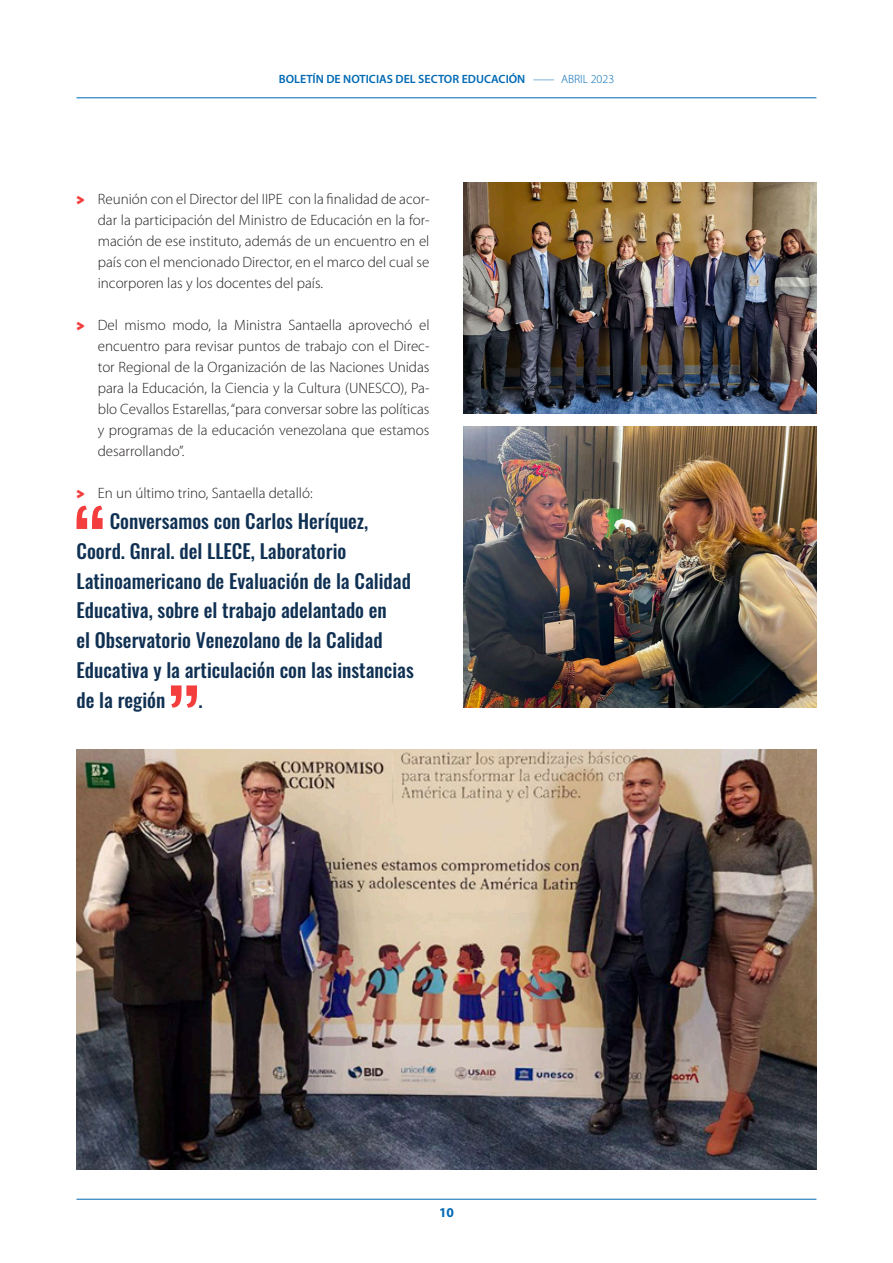
<style>
.page{position:relative;width:893px;height:1263px;background:#fff}
.page>*{position:absolute;margin:0;border:0;box-sizing:border-box;transform-origin:0 0}
.t1{font:500 19.5px/29.8px "Oswald";color:#103153}
.cuerpo_de_texto_gene{font:300 15px/21px "Myriad Pro";color:#231f20;text-align:justify}
.t2{font:700 13.5px "Myriad Pro";color:#0069b4}
.t3{font:600 12px "Myriad Pro";color:#0069b4}
.s1{font-weight:300}
.s2{font-family:"Lexend";font-weight:400;color:#f43d3d}
</style>
<div class="page">
<hr style="left:77px;top:97px;width:739px;height:1px;background:#0069b4">
<hr style="left:77px;top:1199px;width:739px;height:1px;background:#0069b4">
<img style="left:463px;top:426px;width:353px;height:282px">
<img style="left:463px;top:183px;width:353px;height:231px">
<svg style="left:77px;top:506px;width:26px;height:23px"></svg>
<svg style="left:171px;top:685px;width:26px;height:23px"></svg>
<img style="left:77px;top:750px;width:739px;height:420px">
<p class="t3" style="left:279px;top:71px;width:337px">BOLETÍN DE NOTICIAS DEL SECTOR EDUCACIÓN <span class="s1">–––– ABRIL 2023</span></p>
<p class="cuerpo_de_texto_gene" style="left:98px;top:188px;width:333px;text-indent:-21px"><span class="s2">&gt;</span> Reunión con el Director del IIPE con la finalidad de acor&shy;dar la participación del Ministro de Educación en la for&shy;mación de ese instituto, además de un encuentro en el país con el mencionado Director, en el marco del cual se incorporen las y los docentes del país.</p>
<p class="cuerpo_de_texto_gene" style="left:98px;top:314px;width:333px;text-indent:-21px"><span class="s2">&gt;</span> Del mismo modo, la Ministra Santaella aprovechó el encuentro para revisar puntos de trabajo con el Direc&shy;tor Regional de la Organización de las Naciones Unidas para la Educación, la Ciencia y la Cultura (UNESCO), Pa&shy;blo Cevallos Estarellas, “para conversar sobre las políticas y programas de la educación venezolana que estamos desarrollando”.</p>
<p class="cuerpo_de_texto_gene" style="left:77px;top:482px;width:238px"><span class="s2">&gt;</span> En un último trino, Santaella detalló:</p>
<p class="t1" style="left:110px;top:507px;width:260px">Conversamos con Carlos Heríquez,</p>
<p class="t1" style="left:77px;top:537px;width:339px">Coord. Gnral. del LLECE, Laboratorio Latinoamericano de Evaluación de la Calidad Educativa, sobre el trabajo adelantado en<br>el Observatorio Venezolano de la Calidad Educativa y la articulación con las instancias de la región</p>
<p class="t1" style="left:199px;top:686px;width:6px">.</p>
<p class="t2" style="left:439px;top:1204px;width:16px">10</p>
</div>
